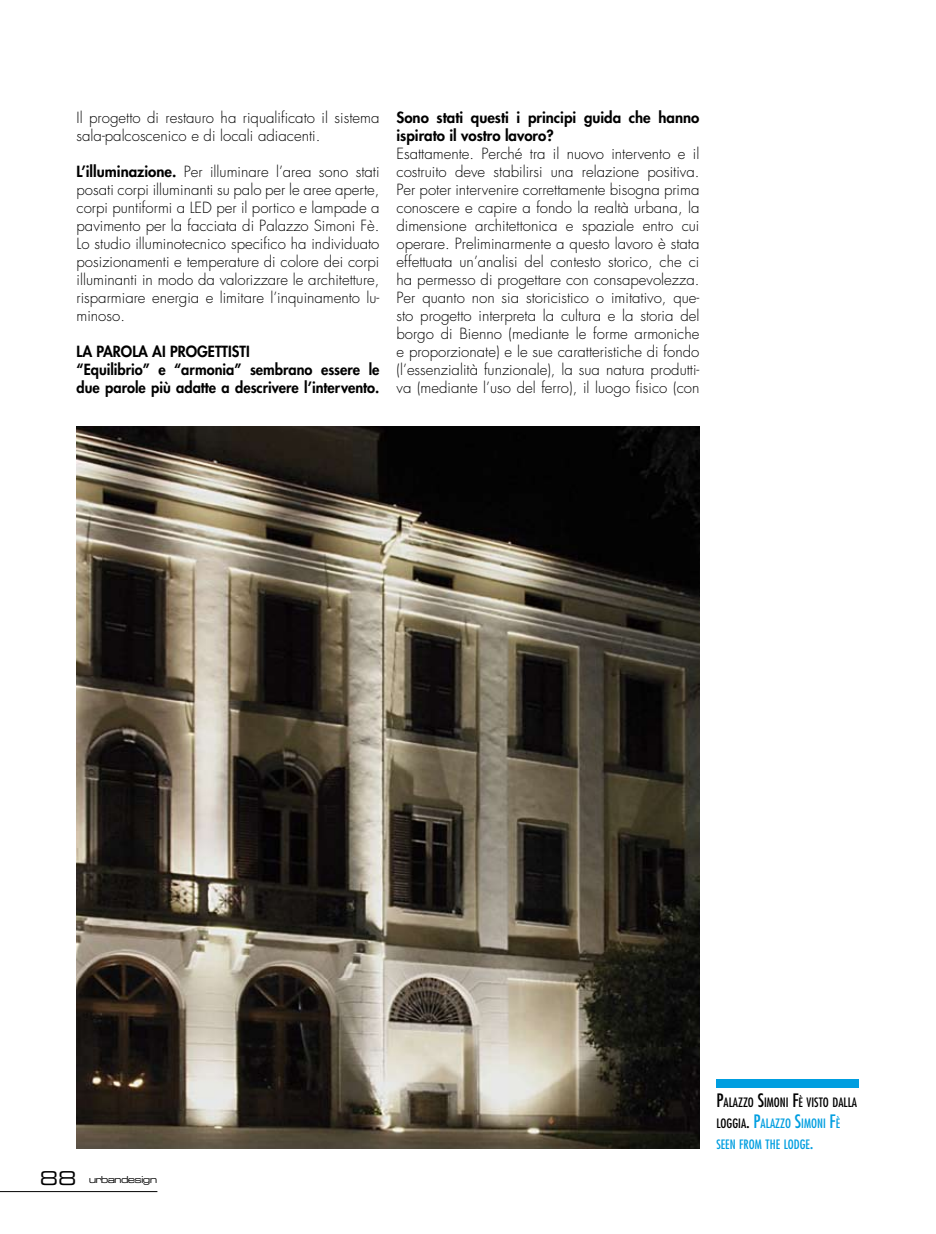
<style>
.page{position:relative;width:936px;height:1234px;background:#fff}
.page>*{position:absolute;margin:0;border:0;box-sizing:border-box;transform-origin:0 0}
.t1{font:300 15px/18px "Futura Std";color:#000;text-align:justify}
.t2{font:800 15px/18px "Futura Std";color:#000}
.t3{font:condensed 12.6px/21px "Futura Std";color:#000}
.t4{font:9.6px "Eurostile LT Std Ex 2";letter-spacing:-.08em;color:#000}
.s1{font-weight:800}
.s2{font-size:19.05px}
.s3{font-size:18px}
.s4{font-size:18px;color:#009ee0}
.s5{color:#009ee0}
</style>
<div class="page">
<hr style="left:0;top:1190px;width:157px;height:1px;background:#000">
<img style="left:77px;top:426px;width:622px;height:722px">
<div style="left:716px;top:1079px;width:143px;height:8px;background:#009ee0"></div>
<p class="t1" style="left:77px;top:109px;width:304px">Il progetto di restauro ha riqualificato il sistema sala-palcoscenico e di locali adiacenti.</p>
<p class="t1" style="left:77px;top:163px;width:304px"><span class="s1">L’illuminazione.</span> Per illuminare l’area sono stati posati corpi illuminanti su palo per le aree aperte, corpi puntiformi a LED per il portico e lampade a pavimento per la facciata di Palazzo Simoni Fè.<br>Lo studio illuminotecnico specifico ha individuato posizionamenti e temperature di colore dei corpi illuminanti in modo da valorizzare le architetture, risparmiare energia e limitare l’inquinamento lu&shy;minoso.</p>
<p class="t2" style="left:77px;top:342px;width:304px">LA PAROLA AI PROGETTISTI<br>“Equilibrio” e “armonia” sembrano essere le due parole più adatte a descrivere l’intervento.</p>
<p class="t2" style="left:396px;top:108px;width:304px">Sono stati questi i principi guida che hanno ispirato il vostro lavoro?</p>
<p class="t1" style="left:396px;top:145px;width:304px">Esattamente. Perché tra il nuovo intervento e il costruito deve stabilirsi una relazione positiva.<br>Per poter intervenire correttamente bisogna prima conoscere e capire a fondo la realtà urbana, la dimensione architettonica e spaziale entro cui operare. Preliminarmente a questo lavoro è stata effettuata un’analisi del contesto storico, che ci ha permesso di progettare con consapevolezza.<br>Per quanto non sia storicistico o imitativo, que&shy;sto progetto interpreta la cultura e la storia del borgo di Bienno (mediante le forme armoniche e proporzionate) e le sue caratteristiche di fondo (l’essenzialità funzionale), la sua natura produtti&shy;va (mediante l’uso del ferro), il luogo fisico (con</p>
<p class="t4" style="left:40px;top:1172px;width:119px"><span class="s2">88</span> urbandesign</p>
<p class="t3" style="left:716px;top:1091px;width:142px"><span class="s3">P</span>ALAZZO <span class="s3">S</span>IMONI <span class="s3">F</span>È VISTO DALLA<br>LOGGIA<span class="s3">.</span> <span class="s4">P</span><span class="s5">ALAZZO</span> <span class="s4">S</span><span class="s5">IMONI</span> <span class="s4">F</span><span class="s5">È<br>SEEN FROM THE LODGE</span><span class="s4">.</span></p>
</div>
